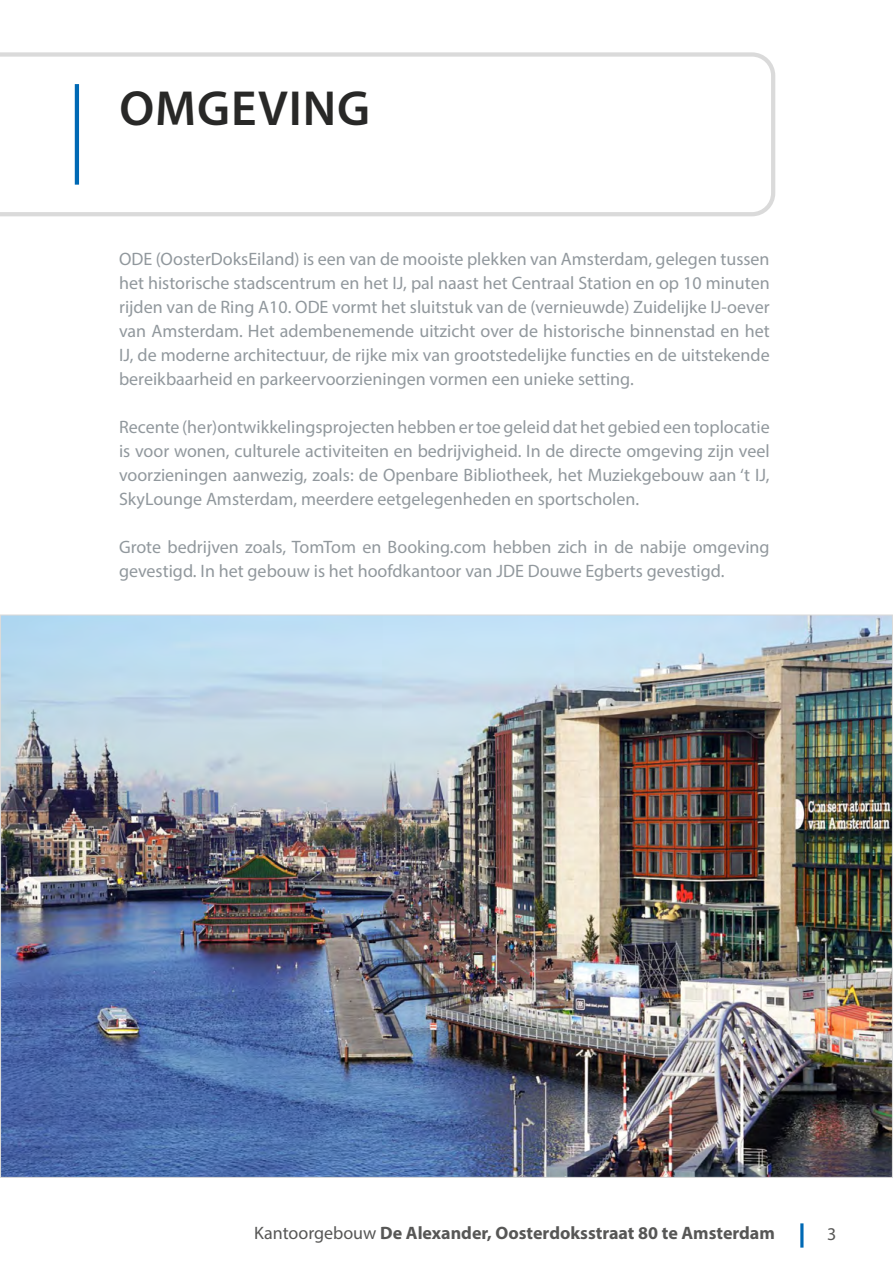
<style>
.page{position:relative;width:893px;height:1263px;background:#fff}
.page>*{position:absolute;margin:0;border:0;box-sizing:border-box;transform-origin:0 0}
.t1{font:600 49.5px "Myriad Pro";letter-spacing:.02em;color:#282827}
.t2{font:18px/24px "Myriad Pro";color:#91989d;text-align:justify}
.t3{font:700 18px "Myriad Pro";color:#575756}
.t4{font:18px "Myriad Pro";color:#575756}
.s1{font-weight:400}
</style>
<div class="page">
<hr style="left:800px;top:1223px;width:3px;height:24px;background:#0069b4">
<svg style="left:0;top:52px;width:775px;height:164px"></svg>
<hr style="left:75px;top:84px;width:4px;height:101px;background:#0069b4">
<img style="left:2px;top:616px;width:889px;height:560px">
<h1 class="t1" style="left:119px;top:76px;width:252px">OMGEVING</h1>
<p class="t2" style="left:119px;top:247px;width:652px">ODE (OosterDoksEiland) is een van de mooiste plekken van Amsterdam, gelegen tussen het historische stadscentrum en het IJ, pal naast het Centraal Station en op 10 minuten rijden van de Ring A10. ODE vormt het sluitstuk van de (vernieuwde) Zuidelijke IJ-oever van Amsterdam. Het adembenemende uitzicht over de historische binnenstad en het IJ, de moderne architectuur, de rijke mix van grootstedelijke functies en de uitstekende bereikbaarheid en parkeervoorzieningen vormen een unieke setting.</p>
<p class="t2" style="left:119px;top:415px;width:652px">Recente (her)ontwikkelingsprojecten hebben er toe geleid dat het gebied een toplocatie is voor wonen, culturele activiteiten en bedrijvigheid. In de directe omgeving zijn veel voorzieningen aanwezig, zoals: de Openbare Bibliotheek, het Muziekgebouw aan ‘t IJ, SkyLounge Amsterdam, meerdere eetgelegenheden en sportscholen.</p>
<p class="t2" style="left:119px;top:535px;width:652px">Grote bedrijven zoals, TomTom en Booking.com hebben zich in de nabije omgeving gevestigd. In het gebouw is het hoofdkantoor van JDE Douwe Egberts gevestigd.</p>
<p class="t3" style="left:254px;top:1221px;width:522px"><span class="s1">Kantoorgebouw</span> De Alexander, Oosterdoksstraat 80 te Amsterdam</p>
<p class="t4" style="left:827px;top:1222px;width:11px">3</p>
</div>
